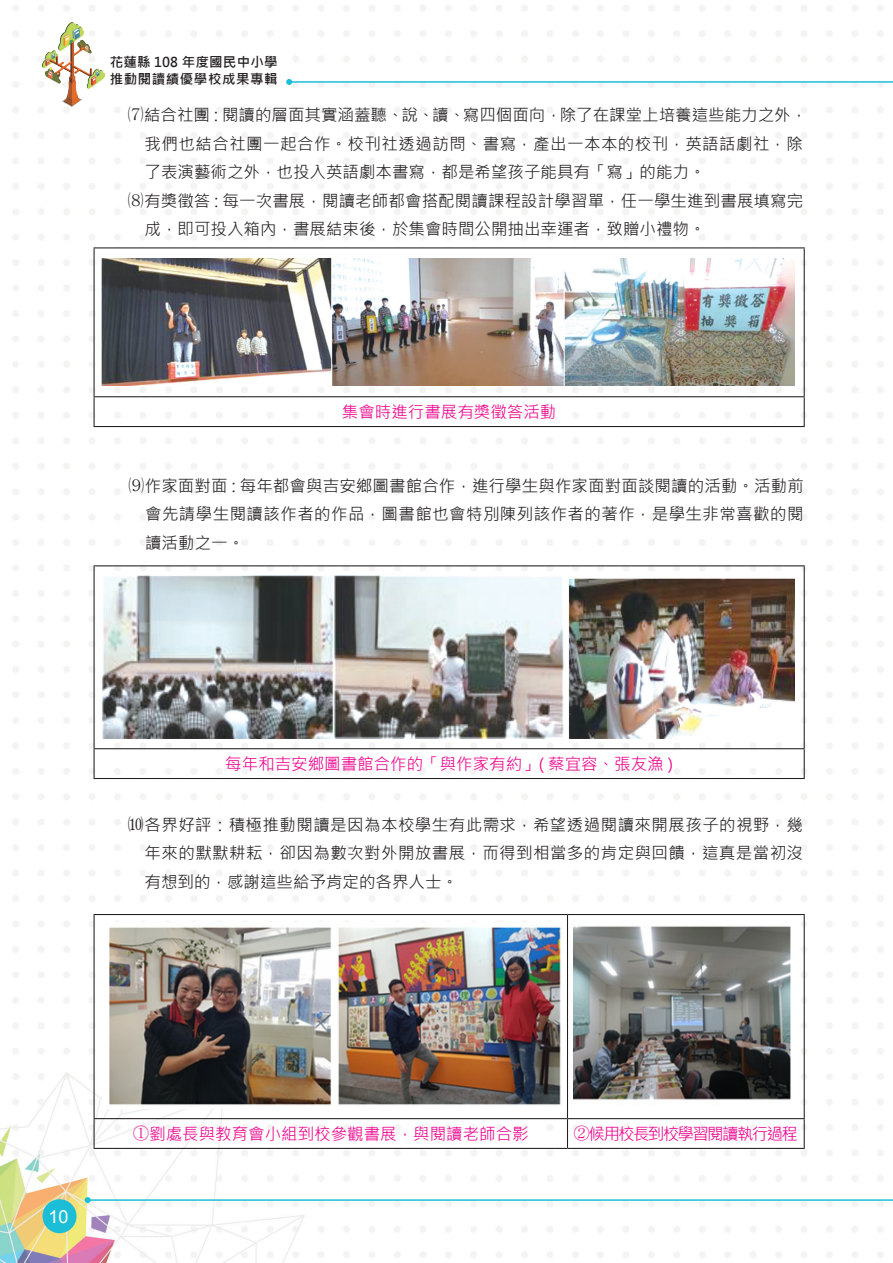
<style>
.page{position:relative;width:893px;height:1263px;background:#fff}
.page>*{position:absolute;margin:0;border:0;box-sizing:border-box;transform-origin:0 0}
.t1{font:18px "Arial";color:#fff}
._1{font:16.5px/28.5px "Microsoft Jheng Hei";letter-spacing:.005em;color:#231f20;text-align:justify}
.圖說{font:16.5px "Microsoft Jheng Hei";color:#ed028c}
.圖說-2{font:16.5px "Microsoft Jheng Hei";letter-spacing:-.1em;color:#ed028c}
.t2{font:700 13.5px/16.2px "Microsoft Jheng Hei";letter-spacing:.04em;color:#231f20}
.s1{font-family:"MS Mincho"}
</style>
<div class="page">
<img style="left:0;top:5px;width:883px;height:1258px">
<div style="left:43px;top:1199px;width:34px;height:34px;background:#1cbed7;border-radius:50%"></div>
<hr style="left:289px;top:81px;width:604px;height:2px;background:#1cbed7">
<svg style="left:286px;top:79px;width:6px;height:6px"></svg>
<hr style="left:88px;top:1199px;width:805px;height:2px;background:#1cbed7">
<svg style="left:85px;top:1197px;width:6px;height:6px"></svg>
<img style="left:43px;top:23px;width:61px;height:83px">
<hr style="left:94px;top:914px;width:473px;height:1px;background:#231f20">
<hr style="left:94px;top:915px;width:1px;height:203px;background:#231f20">
<hr style="left:567px;top:914px;width:238px;height:1px;background:#231f20">
<hr style="left:567px;top:915px;width:1px;height:203px;background:#231f20">
<hr style="left:804px;top:915px;width:1px;height:203px;background:#231f20">
<hr style="left:94px;top:1118px;width:473px;height:1px;background:#231f20">
<svg style="left:94px;top:1119px;width:1px;height:29px"></svg>
<hr style="left:567px;top:1118px;width:238px;height:1px;background:#231f20">
<svg style="left:567px;top:1119px;width:1px;height:29px"></svg>
<svg style="left:804px;top:1119px;width:1px;height:29px"></svg>
<hr style="left:94px;top:1148px;width:473px;height:1px;background:#231f20">
<hr style="left:567px;top:1148px;width:238px;height:1px;background:#231f20">
<hr style="left:94px;top:565px;width:711px;height:1px;background:#231f20">
<hr style="left:94px;top:566px;width:1px;height:182px;background:#231f20">
<hr style="left:804px;top:566px;width:1px;height:182px;background:#231f20">
<hr style="left:94px;top:748px;width:711px;height:1px;background:#231f20">
<svg style="left:94px;top:749px;width:1px;height:29px"></svg>
<svg style="left:804px;top:749px;width:1px;height:29px"></svg>
<hr style="left:94px;top:778px;width:711px;height:1px;background:#231f20">
<img style="left:102px;top:922px;width:462px;height:186px">
<img style="left:574px;top:921px;width:221px;height:186px">
<hr style="left:94px;top:247px;width:711px;height:1px;background:#231f20">
<hr style="left:94px;top:248px;width:1px;height:148px;background:#231f20">
<hr style="left:804px;top:248px;width:1px;height:148px;background:#231f20">
<hr style="left:94px;top:396px;width:711px;height:1px;background:#231f20">
<svg style="left:94px;top:397px;width:1px;height:29px"></svg>
<svg style="left:804px;top:397px;width:1px;height:29px"></svg>
<hr style="left:94px;top:426px;width:711px;height:1px;background:#231f20">
<img style="left:102px;top:258px;width:693px;height:128px">
<img style="left:102px;top:575px;width:693px;height:164px">
<p class="t2" style="left:110px;top:54px;width:169px">花蓮縣 108 年度國民中小學推動閱讀績優學校成果專輯</p>
<p class="_1" style="left:145px;top:101px;width:664px;text-align:left;text-indent:-17px"><span class="s1">⑺</span>結合社團：閱讀的層面其實涵蓋聽、說、讀、寫四個面向，除了在課堂上培養這些能力之外，我們也結合社團一起合作。校刊社透過訪問、書寫，產出一本本的校刊，英語話劇社，除了表演藝術之外，也投入英語劇本書寫，都是希望孩子能具有「寫」的能力。</p>
<p class="_1" style="left:145px;top:186px;width:660px;text-indent:-17px"><span class="s1">⑻</span>有獎徵答 : 每一次書展，閱讀老師都會搭配閱讀課程設計學習單，任一學生進到書展填寫完成，即可投入箱內，書展結束後，於集會時間公開抽出幸運者，致贈小禮物。</p>
<p class="圖說" style="left:342px;top:402px;width:216px">集會時進行書展有獎徵答活動</p>
<p class="_1" style="left:145px;top:471px;width:660px;text-indent:-17px"><span class="s1">⑼</span>作家面對面 : 每年都會與吉安鄉圖書館合作，進行學生與作家面對面談閱讀的活動。活動前會先請學生閱讀該作者的作品，圖書館也會特別陳列該作者的著作，是學生非常喜歡的閱讀活動之一。</p>
<p class="圖說" style="left:225px;top:754px;width:449px">每年和吉安鄉圖書館合作的「與作家有約」( 蔡宜容、張友漁 )</p>
<p class="_1" style="left:145px;top:810px;width:660px;text-indent:-17px"><span class="s1">⑽</span>各界好評：積極推動閱讀是因為本校學生有此需求，希望透過閱讀來開展孩子的視野，幾年來的默默耕耘，卻因為數次對外開放書展，而得到相當多的肯定與回饋，這真是當初沒有想到的，感謝這些給予肯定的各界人士。</p>
<p class="t1" style="left:48px;top:1204px;width:22px">10</p>
<p class="圖說" style="left:133px;top:1123px;width:398px"><span class="s1">①</span>劉處長與教育會小組到校參觀書展，與閱讀老師合影</p>
<p class="圖說-2" style="left:574px;top:1123px;width:226px"><span class="s1">②</span>候用校長到校學習閱讀執行過程</p>
</div>
